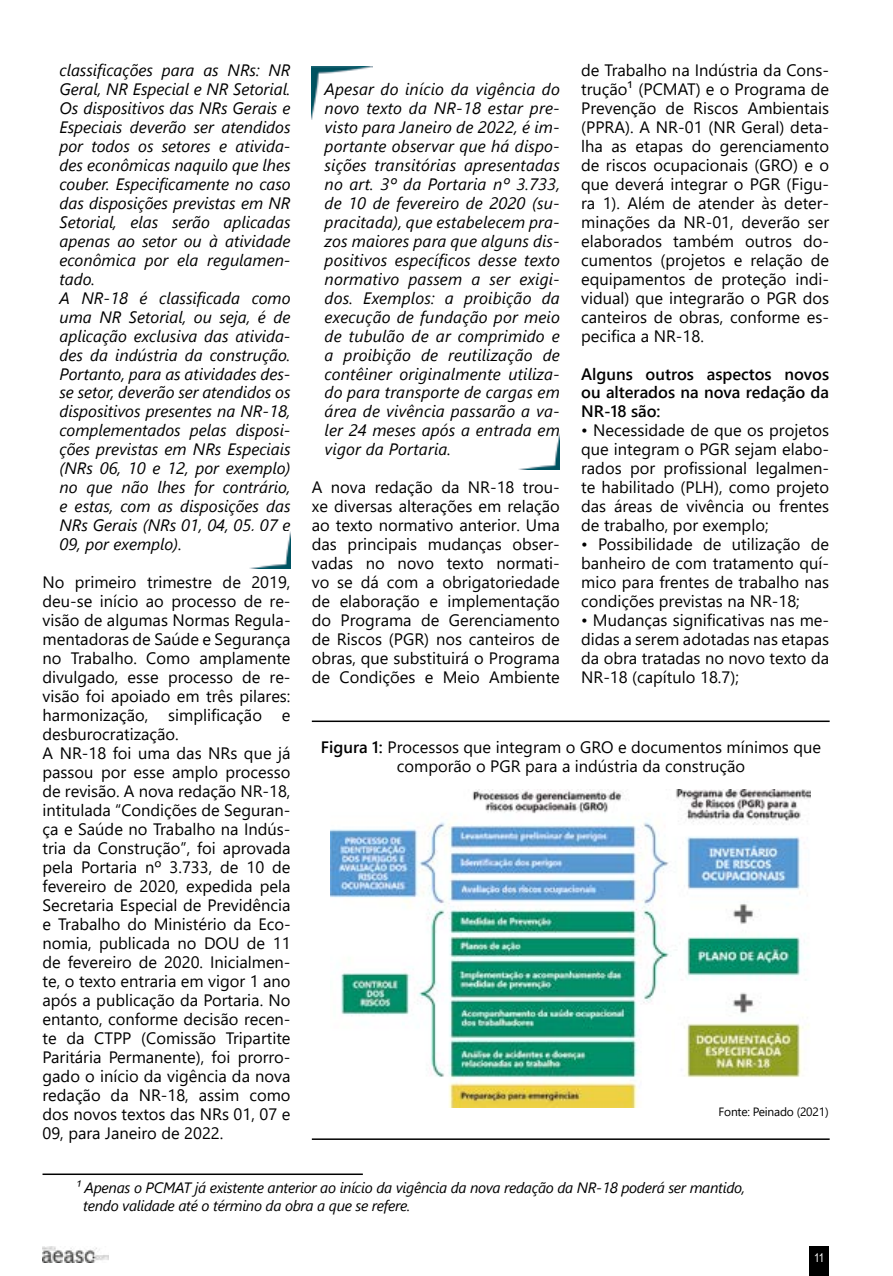
<style>
.page{position:relative;width:893px;height:1276px;background:#fff}
.page>*{position:absolute;margin:0;border:0;box-sizing:border-box;transform-origin:0 0}
.t1{font:16.5px/19px "Segoe UI";color:#000;text-align:justify}
.t2{font:italic 16.5px/18.9px "Segoe UI";color:#000}
.t3{font:600 16.5px/18.9px "Segoe UI";color:#000;text-align:justify}
.t4{font:italic 15px/18px "Segoe UI";letter-spacing:-.02em;color:#000}
.t5{font:12px "Segoe UI";letter-spacing:-.02em;color:#000}
.t6{font:12px "Arial Narrow";color:#fff}
.s1{font-weight:600}
</style>
<div class="page">
<img style="left:518px;top:433px;width:42px;height:37px">
<img style="left:312px;top:67px;width:60px;height:53px">
<div style="left:809px;top:1247px;width:20px;height:29px;background:#000"></div>
<img style="left:43px;top:1247px;width:66px;height:15px">
<hr style="left:43px;top:1173px;width:320px;height:2px;background:#000">
<hr style="left:312px;top:720px;width:518px;height:2px;background:#000">
<img style="left:330px;top:789px;width:480px;height:318px">
<hr style="left:312px;top:1138px;width:518px;height:2px;background:#000">
<img style="left:250px;top:532px;width:41px;height:36px">
<p class="t2" style="left:60px;top:58px;width:233px">classificações para as NRs: NR<br>Geral, NR Especial e NR Setorial.<br>Os dispositivos das NRs Gerais e<br>Especiais deverão ser atendidos por todos os setores e ativida&shy;des econômicas naquilo que lhes couber. Especificamente no caso das disposições previstas em NR<br>Setorial, elas serão aplicadas apenas ao setor ou à atividade econômica por ela regulamen&shy;tado.<br>A NR-18 é classificada como uma NR Setorial, ou seja, é de aplicação exclusiva das ativida&shy;des da indústria da construção.<br>Portanto, para as atividades des&shy;se setor, deverão ser atendidos os dispositivos presentes na NR-18, complementados pelas disposi&shy;ções previstas em NRs Especiais (NRs 06, 10 e 12, por exemplo) no que não lhes for contrário, e estas, com as disposições das<br>NRs Gerais (NRs 01, 04, 05, 07 e<br>09, por exemplo).</p>
<p class="t1" style="left:43px;top:571px;width:250px;text-align:left">No primeiro trimestre de 2019, deu-se início ao processo de re&shy;visão de algumas Normas Regula&shy;mentadoras de Saúde e Segurança no Trabalho. Como amplamente divulgado, esse processo de re&shy;visão foi apoiado em três pilares: harmonização, simplificação e desburocratização.<br>A NR-18 foi uma das NRs que já passou por esse amplo processo de revisão. A nova redação NR-18, intitulada “Condições de Seguran&shy;ça e Saúde no Trabalho na Indús&shy;tria da Construção”, foi aprovada pela Portaria nº 3.733, de 10 de fevereiro de 2020, expedida pela<br>Secretaria Especial de Previdência e Trabalho do Ministério da Eco&shy;nomia, publicada no DOU de 11 de fevereiro de 2020. Inicialmen&shy;te, o texto entraria em vigor 1 ano após a publicação da Portaria. No entanto, conforme decisão recen&shy;te da CTPP (Comissão Tripartite<br>Paritária Permanente), foi prorro&shy;gado o início da vigência da nova redação da NR-18, assim como dos novos textos das NRs 01, 07 e<br>09, para Janeiro de 2022.</p>
<p class="t2" style="left:325px;top:77px;width:237px;text-align:justify">Apesar do início da vigência do novo texto da NR-18 estar pre&shy;visto para Janeiro de 2022, é im&shy;portante observar que há dispo&shy;sições transitórias apresentadas no art. 3º da Portaria nº 3.733, de 10 de fevereiro de 2020 (su&shy;pracitada), que estabelecem pra&shy;zos maiores para que alguns dis&shy;positivos específicos desse texto normativo passem a ser exigi&shy;dos. Exemplos: a proibição da execução de fundação por meio de tubulão de ar comprimido e a proibição de reutilização de contêiner originalmente utiliza&shy;do para transporte de cargas em área de vivência passarão a va&shy;ler 24 meses após a entrada em vigor da Portaria.</p>
<p class="t1" style="left:312px;top:476px;width:250px">A nova redação da NR-18 trou&shy;xe diversas alterações em relação ao texto normativo anterior. Uma das principais mudanças obser&shy;vadas no novo texto normati&shy;vo se dá com a obrigatoriedade de elaboração e implementação do Programa de Gerenciamento de Riscos (PGR) nos canteiros de obras, que substituirá o Programa de Condições e Meio Ambiente</p>
<p class="t1" style="left:581px;top:59px;width:250px">de Trabalho na Indústria da Cons&shy;trução¹ (PCMAT) e o Programa de Prevenção de Riscos Ambientais (PPRA). A NR-01 (NR Geral) deta&shy;lha as etapas do gerenciamento de riscos ocupacionais (GRO) e o que deverá integrar o PGR (Figu&shy;ra 1). Além de atender às deter&shy;minações da NR-01, deverão ser elaborados também outros do&shy;cumentos (projetos e relação de equipamentos de proteção indi&shy;vidual) que integrarão o PGR dos canteiros de obras, conforme es&shy;pecifica a NR-18.</p>
<p class="t3" style="left:581px;top:363px;width:250px">Alguns outros aspectos novos ou alterados na nova redação da NR-18 são:</p>
<p class="t1" style="left:581px;top:420px;width:250px">• Necessidade de que os projetos que integram o PGR sejam elabo&shy;rados por profissional legalmen&shy;te habilitado (PLH), como projeto das áreas de vivência ou frentes de trabalho, por exemplo;</p>
<p class="t1" style="left:581px;top:533px;width:250px">• Possibilidade de utilização de banheiro de com tratamento quí&shy;mico para frentes de trabalho nas condições previstas na NR-18;</p>
<p class="t1" style="left:581px;top:609px;width:250px">• Mudanças significativas nas me&shy;didas a serem adotadas nas etapas da obra tratadas no novo texto da NR-18 (capítulo 18.7);</p>
<p class="t1" style="left:321px;top:736px;width:502px;text-align:center"><span class="s1">Figura 1:</span> Processos que integram o GRO e documentos mínimos que comporão o PGR para a indústria da construção</p>
<p class="t5" style="left:719px;top:1100px;width:111px">Fonte: Peinado (2021)</p>
<p class="t4" style="left:83px;top:1176px;width:663px;text-indent:-8px">¹ Apenas o PCMAT já existente anterior ao início da vigência da nova redação da NR-18 poderá ser mantido, tendo validade até o término da obra a que se refere.</p>
<p class="t6" style="left:814px;top:1249px;width:12px">11</p>
</div>
